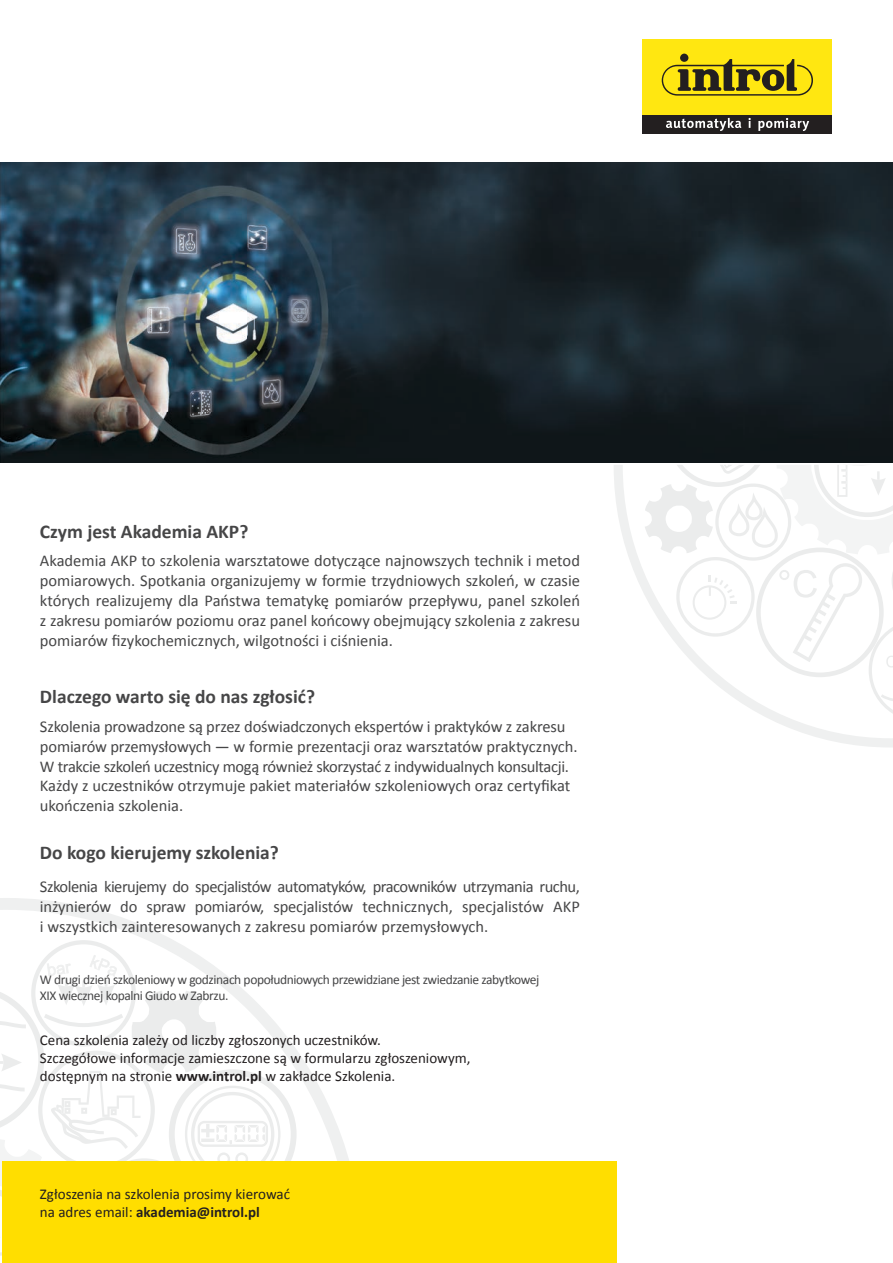
<style>
.page{position:relative;width:893px;height:1263px;background:#fff}
.page>*{position:absolute;margin:0;border:0;box-sizing:border-box;transform-origin:0 0}
.t1{font:700 19.5px "Calibri";color:#464647}
.t2{font:16.5px/19.8px "Calibri";letter-spacing:-.01em;color:#464647;text-align:justify}
.t3{font:15px/18px "Calibri";color:#231f20}
.t4{font:13.5px/16.2px "Calibri";letter-spacing:-.03em;color:#464647}
.s1{font-weight:700}
</style>
<div class="page">
<img style="left:0;top:163px;width:893px;height:299px">
<div style="left:643px;top:39px;width:189px;height:76px;background:#ffe711"></div>
<svg style="left:662px;top:54px;width:151px;height:42px"></svg>
<div style="left:643px;top:115px;width:189px;height:19px;background:#231f20"></div>
<svg style="left:666px;top:118px;width:143px;height:13px"></svg>
<svg style="left:0;top:898px;width:349px;height:263px"></svg>
<svg style="left:0;top:940px;width:328px;height:316px"></svg>
<svg style="left:614px;top:465px;width:279px;height:282px"></svg>
<svg style="left:645px;top:465px;width:248px;height:249px"></svg>
<div style="left:2px;top:1161px;width:615px;height:102px;background:#ffde00"></div>
<p class="t1" style="left:40px;top:517px;width:210px">Czym jest Akademia AKP?</p>
<p class="t2" style="left:40px;top:551px;width:542px">Akademia AKP to szkolenia warsztatowe dotyczące najnowszych technik i metod pomiarowych. Spotkania organizujemy w formie trzydniowych szkoleń, w czasie których realizujemy dla Państwa tematykę pomiarów przepływu, panel szkoleń z zakresu pomiarów poziomu oraz panel końcowy obejmujący szkolenia z zakresu pomiarów fizykochemicznych, wilgotności i ciśnienia.</p>
<p class="t1" style="left:40px;top:683px;width:277px">Dlaczego warto się do nas zgłosić?</p>
<p class="t2" style="left:40px;top:716px;width:539px;text-align:left">Szkolenia prowadzone są przez doświadczonych ekspertów i praktyków z zakresu pomiarów przemysłowych — w formie prezentacji oraz warsztatów praktycznych.<br>W trakcie szkoleń uczestnicy mogą również skorzystać z indywidualnych konsultacji.<br>Każdy z uczestników otrzymuje pakiet materiałów szkoleniowych oraz certyfikat ukończenia szkolenia.</p>
<p class="t1" style="left:40px;top:838px;width:240px">Do kogo kierujemy szkolenia?</p>
<p class="t2" style="left:40px;top:876px;width:541px">Szkolenia kierujemy do specjalistów automatyków, pracowników utrzymania ruchu, inżynierów do spraw pomiarów, specjalistów technicznych, specjalistów AKP i wszystkich zainteresowanych z zakresu pomiarów przemysłowych.</p>
<p class="t4" style="left:40px;top:971px;width:501px">W drugi dzień szkoleniowy w godzinach popołudniowych przewidziane jest zwiedzanie zabytkowej<br>XIX wiecznej kopalni Giudo w Zabrzu.</p>
<p class="t3" style="left:40px;top:1031px;width:432px">Cena szkolenia zależy od liczby zgłoszonych uczestników.<br>Szczegółowe informacje zamieszczone są w formularzu zgłoszeniowym, dostępnym na stronie <span class="s1">www.introl.pl</span> w zakładce Szkolenia.</p>
<p class="t3" style="left:40px;top:1184px;width:252px">Zgłoszenia na szkolenia prosimy kierować na adres email: <span class="s1">akademia@introl.pl</span></p>
</div>
